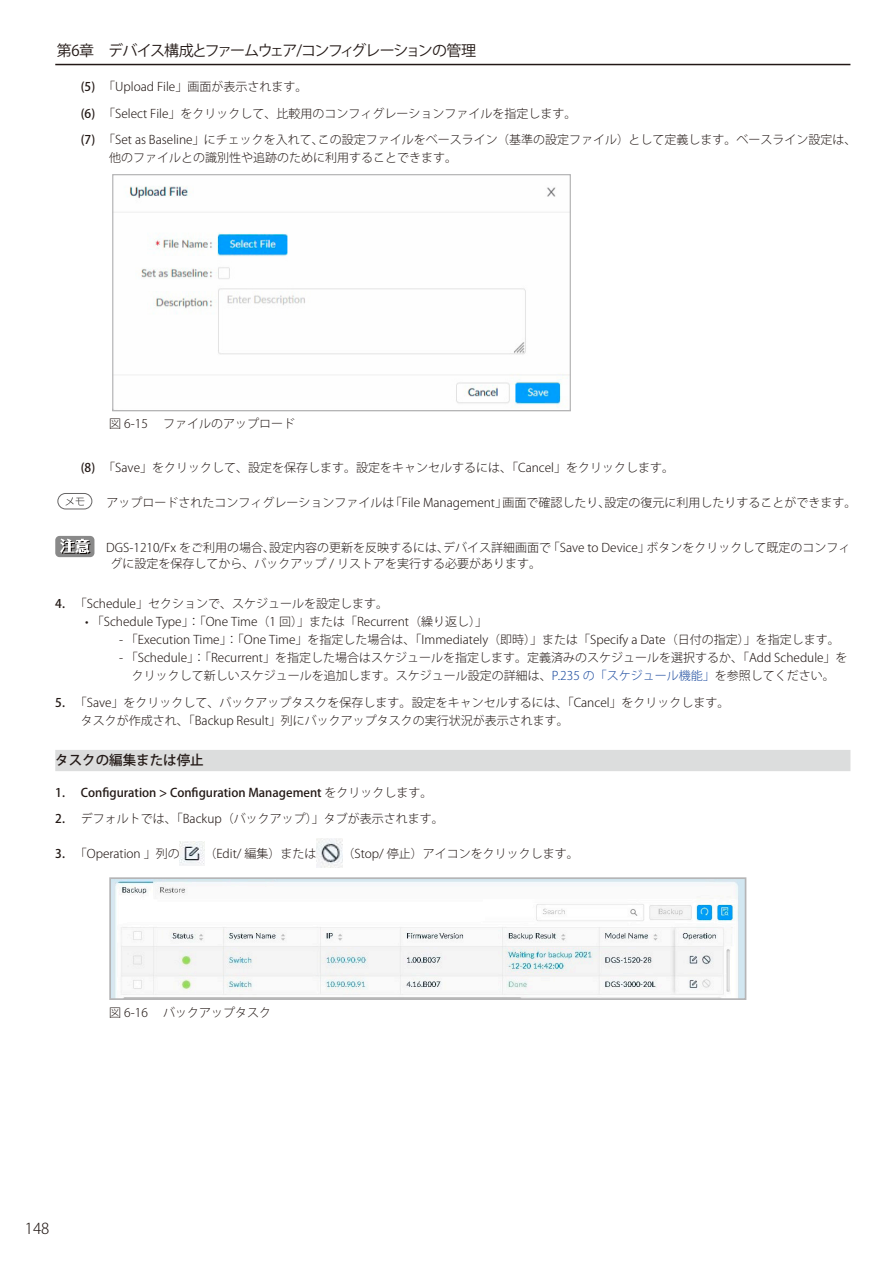
<style>
.page{position:relative;width:893px;height:1263px;background:#fff}
.page>*{position:absolute;margin:0;border:0;box-sizing:border-box;transform-origin:0 0}
.t1{font:15px "Koz Go Pro";letter-spacing:-.1em;color:#231916}
.t2{font:300 15px "Koz Go Pro";color:#231916}
.t3{font:500 13.5px "Koz Go Pro";color:#231916}
.t4{font:300 12px/18px "Koz Go Pro";color:#231916}
.t5{font:500 12px "Koz Go Pro";color:#231916}
.s1{font-weight:500}
.s2{color:#1b4a9e}
.s3{font-weight:300}
</style>
<div class="page">
<hr style="left:55px;top:64px;width:795px;height:1px;background:#231916">
<div style="left:55px;top:750px;width:795px;height:21px;background:#dcdddd"></div>
<img style="left:114px;top:186px;width:455px;height:222px">
<div style="left:112px;top:174px;width:459px;height:237px;border:1px solid #b5b5b6"></div>
<svg style="left:66px;top:497px;width:18px;height:9px"></svg>
<div style="left:57px;top:493px;width:35px;height:16px;border:1px solid #666565;border-radius:8px"></div>
<div style="left:55px;top:536px;width:39px;height:21px;background:#898989;border-radius:4px"></div>
<svg style="left:60px;top:539px;width:31px;height:15px"></svg>
<img style="left:180px;top:841px;width:24px;height:25px">
<img style="left:317px;top:839px;width:25px;height:28px">
<img style="left:112px;top:880px;width:631px;height:117px">
<div style="left:109px;top:877px;width:637px;height:123px;border:2px solid #b5b5b6"></div>
<p class="t1" style="left:57px;top:40px;width:421px">第6章　デバイス構成とファームウェア/コンフィグレーションの管理</p>
<p class="t4" style="left:81px;top:78px;width:228px"><span class="s1">(5)</span> 「Upload File」画面が表示されます。</p>
<p class="t4" style="left:81px;top:105px;width:497px"><span class="s1">(6)</span> 「Select File」をクリックして、比較用のコンフィグレーションファイルを指定します。</p>
<p class="t4" style="left:109px;top:131px;width:749px;text-indent:-28px"><span class="s1">(7)</span> 「Set as Baseline」にチェックを入れて、この設定ファイルをベースライン（基準の設定ファイル）として定義します。ベースライン設定は、他のファイルとの識別性や追跡のために利用することできます。</p>
<p class="t4" style="left:109px;top:415px;width:40px">図 6-15</p>
<p class="t4" style="left:163px;top:415px;width:133px">ファイルのアップロード</p>
<p class="t4" style="left:81px;top:459px;width:595px"><span class="s1">(8)</span> 「Save」をクリックして、設定を保存します。設定をキャンセルするには、「Cancel」をクリックします。</p>
<p class="t4" style="left:94px;top:494px;width:763px">　アップロードされたコンフィグレーションファイルは「File Management」画面で確認したり、設定の復元に利用したりすることができます。</p>
<p class="t4" style="left:111px;top:540px;width:741px;line-height:15.8px;text-indent:-4px">DGS-1210/Fx をご利用の場合、設定内容の更新を反映するには、デバイス詳細画面で「Save to Device」ボタンをクリックして既定のコンフィグに設定を保存してから、バックアップ / リストアを実行する必要があります。</p>
<p class="t4" style="left:55px;top:595px;width:334px"><span class="s1">4.</span> 「Schedule」セクションで、スケジュールを設定します。</p>
<p class="t4" style="left:85px;top:613px;width:403px">• 「Schedule Type」：「One Time（1 回）」または「Recurrent（繰り返し）」</p>
<p class="t4" style="left:119px;top:631px;width:722px">- 「Execution Time」：「One Time」を指定した場合は、「Immediately（即時）」または「Specify a Date（日付の指定）」を指定します。</p>
<p class="t4" style="left:119px;top:649px;width:730px;text-align:center">- 「Schedule」：「Recurrent」を指定した場合はスケジュールを指定します。定義済みのスケジュールを選択するか、「Add Schedule」をクリックして新しいスケジュールを追加します。スケジュール設定の詳細は、<span class="s2">P.235 の「スケジュール機能」</span>を参照してください。</p>
<p class="t4" style="left:81px;top:694px;width:650px;text-indent:-26px"><span class="s1">5.</span> 「Save」をクリックして、バックアップタスクを保存します。設定をキャンセルするには、「Cancel」をクリックします。タスクが作成され、「Backup Result」列にバックアップタスクの実行状況が表示されます。</p>
<p class="t3" style="left:55px;top:752px;width:150px">タスクの編集または停止</p>
<p class="t5" style="left:55px;top:784px;width:379px">1. Configuration &gt; Configuration Management <span class="s3">をクリックします。</span></p>
<p class="t4" style="left:55px;top:810px;width:390px"><span class="s1">2.</span> デフォルトでは、「Backup（バックアップ）」タブが表示されます。</p>
<p class="t4" style="left:55px;top:844px;width:126px"><span class="s1">3.</span> 「Operation 」列の</p>
<p class="t4" style="left:204px;top:844px;width:114px">（Edit/ 編集）または</p>
<p class="t4" style="left:342px;top:844px;width:238px">（Stop/ 停止）アイコンをクリックします。</p>
<p class="t4" style="left:109px;top:1003px;width:40px">図 6-16</p>
<p class="t4" style="left:163px;top:1003px;width:109px">バックアップタスク</p>
<p class="t2" style="left:25px;top:1218px;width:26px">148</p>
</div>
